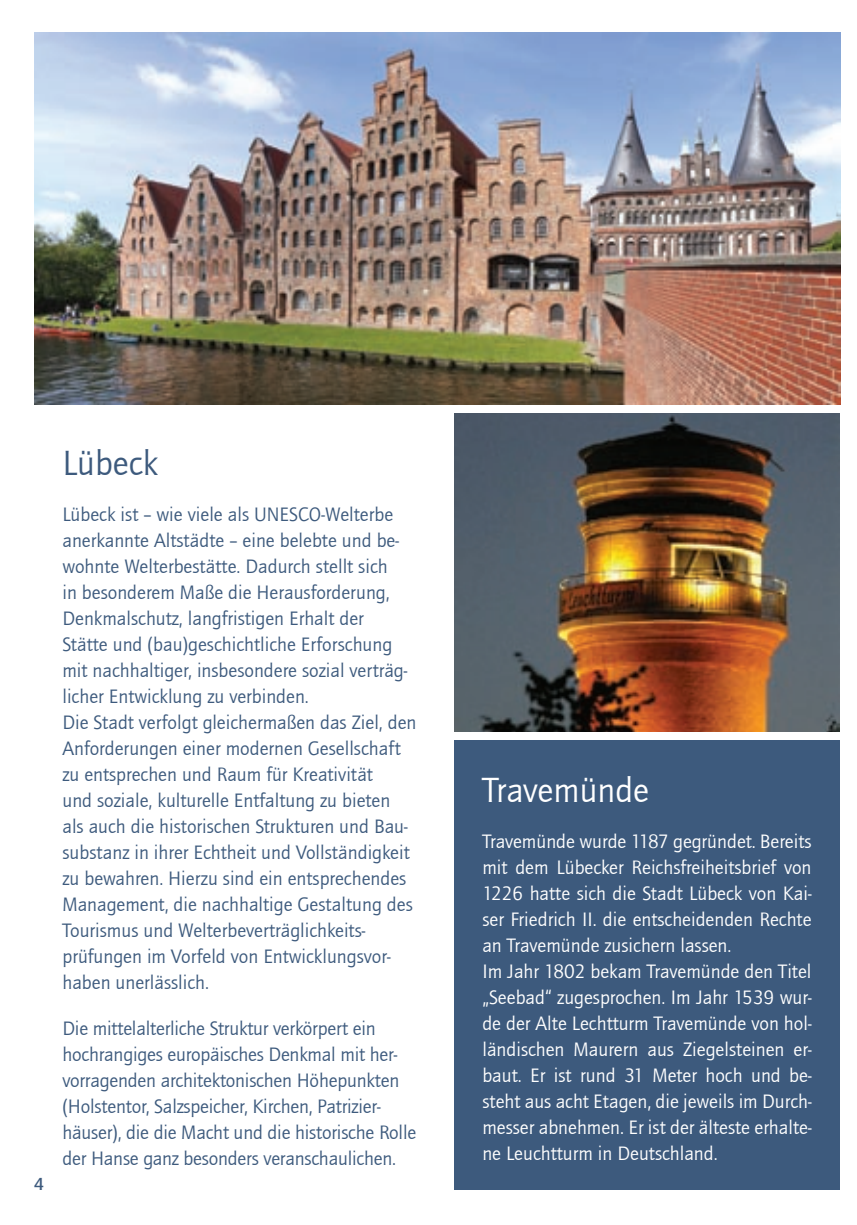
<style>
.page{position:relative;width:857px;height:1225px;background:#fff}
.page>*{position:absolute;margin:0;border:0;box-sizing:border-box;transform-origin:0 0}
.t1{font:36px "Quay Itc T";color:#fff}
.t2{font:36px "Quay Itc T";color:#3d5a7d}
.t3{font:20px/26px "Quay Itc T";color:#3d5a7d}
.t4{font:20px/26px "Quay Itc T";color:#fff}
.t5{font:700 18px "Quay Itc T";color:#3d5a7d}
</style>
<div class="page">
<div style="left:454px;top:740px;width:385px;height:449px;background:#3d5a7d"></div>
<img style="left:34px;top:33px;width:805px;height:372px">
<img style="left:454px;top:413px;width:385px;height:318px">
<p class="t5" style="left:34px;top:1173px;width:11px">4</p>
<h1 class="t2" style="left:62px;top:443px;width:97px">Lübeck</h1>
<p class="t3" style="left:62px;top:501px;width:355px">Lübeck ist – wie viele als UNESCO-Welterbe anerkannte Altstädte – eine belebte und be&shy;wohnte Welterbestätte. Dadurch stellt sich<br>in besonderem Maße die Herausforderung, Denkmalschutz, langfristigen Erhalt der<br>Stätte und (bau)geschichtliche Erforschung mit nachhaltiger, insbesondere sozial verträg&shy;licher Entwicklung zu verbinden.<br>Die Stadt verfolgt gleichermaßen das Ziel, den Anforderungen einer modernen Gesellschaft zu entsprechen und Raum für Kreativität<br>und soziale, kulturelle Entfaltung zu bieten als auch die historischen Strukturen und Bau&shy;substanz in ihrer Echtheit und Vollständigkeit zu bewahren. Hierzu sind ein entsprechendes Management, die nachhaltige Gestaltung des Tourismus und Welterbeverträglichkeits&shy;prüfungen im Vorfeld von Entwicklungsvor&shy;haben unerlässlich.</p>
<p class="t3" style="left:62px;top:1015px;width:355px">Die mittelalterliche Struktur verkörpert ein hochrangiges europäisches Denkmal mit her&shy;vorragenden architektonischen Höhepunkten (Holstentor, Salzspeicher, Kirchen, Patrizier&shy;häuser), die die Macht und die historische Rolle der Hanse ganz besonders veranschaulichen.</p>
<h1 class="t1" style="left:482px;top:770px;width:168px">Travemünde</h1>
<p class="t4" style="left:482px;top:829px;width:330px">Travemünde wurde 1187 gegründet. Bereits mit dem Lübecker Reichsfreiheitsbrief von 1226 hatte sich die Stadt Lübeck von Kai&shy;ser Friedrich II. die entscheidenden Rechte an Travemünde zusichern lassen.<br>Im Jahr 1802 bekam Travemünde den Titel „Seebad“ zugesprochen. Im Jahr 1539 wur&shy;de der Alte Lechtturm Travemünde von hol&shy;ländischen Maurern aus Ziegelsteinen er&shy;baut. Er ist rund 31 Meter hoch und be&shy;steht aus acht Etagen, die jeweils im Durch&shy;messer abnehmen. Er ist der älteste erhalte&shy;ne Leuchtturm in Deutschland.</p>
</div>
